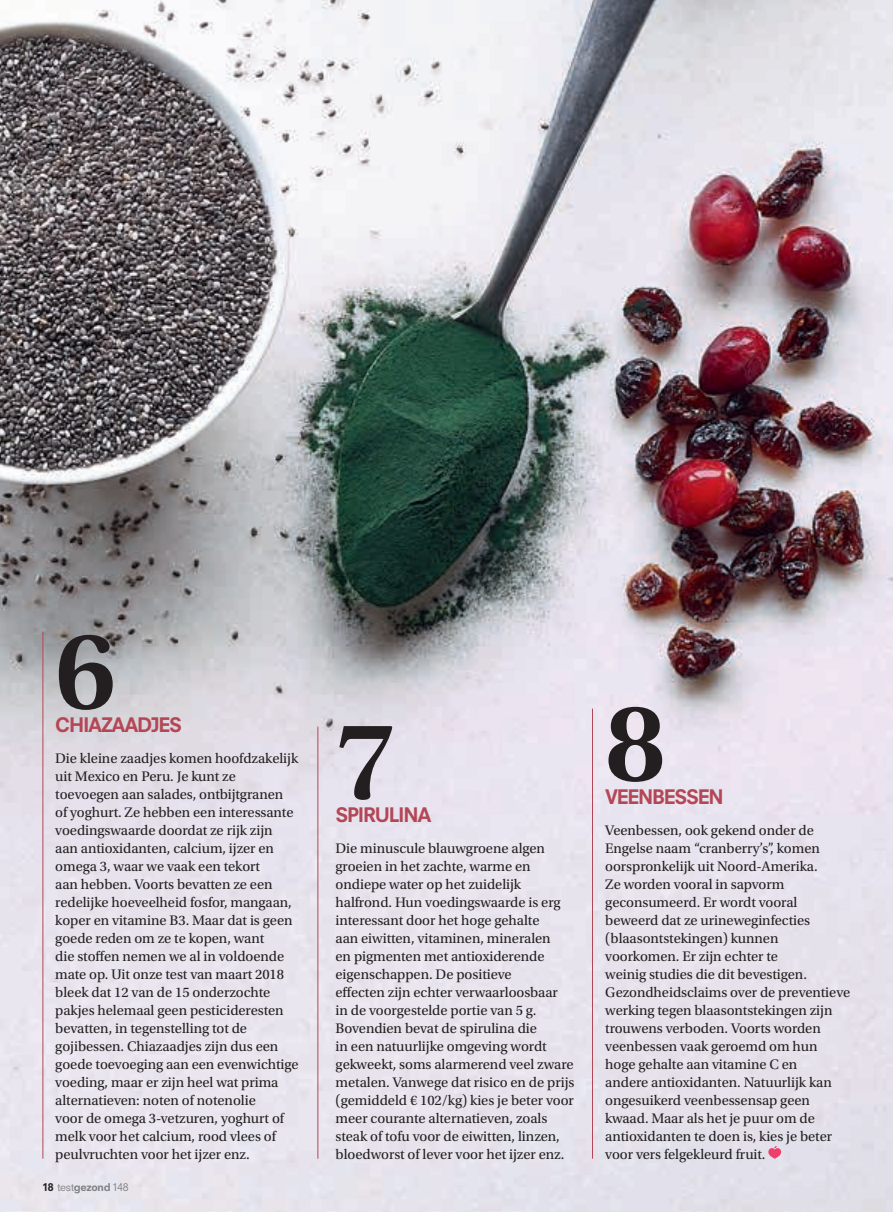
<style>
.page{position:relative;width:893px;height:1212px;background:#fff}
.page>*{position:absolute;margin:0;border:0;box-sizing:border-box;transform-origin:0 0}
._10Q_Number{font:600 115.5px "Utopia Std";color:#231f20}
.FLA_Header{font:800 19.5px "Neuzeit SLT Std";letter-spacing:-.065em;color:#b44756}
.ART_Body{font:14.55px/18px "Utopia Std";letter-spacing:-.005em;color:#231f20}
.t1{font:10.5px "Neuzeit SLT Std";letter-spacing:-.025em;color:#808285}
.s1{font-weight:800;color:#231f20}
.s2{font-weight:800}
</style>
<div class="page">
<img style="left:0;top:0;width:893px;height:1212px">
<hr style="left:592px;top:709px;width:1px;height:450px;background:#b44756">
<hr style="left:43px;top:631px;width:1px;height:528px;background:#b44756">
<hr style="left:317px;top:727px;width:1px;height:432px;background:#b44756">
<svg style="left:768px;top:1146px;width:13px;height:13px"></svg>
<p class="_10Q_Number" style="left:55px;top:606px;width:62px">6</p>
<p class="FLA_Header" style="left:55px;top:713px;width:128px">CHIAZAADJES</p>
<p class="ART_Body" style="left:55px;top:749px;width:245px">Die kleine zaadjes komen hoofdzakelijk uit Mexico en Peru. Je kunt ze toevoegen aan salades, ontbijtgranen of yoghurt. Ze hebben een interessante voedingswaarde doordat ze rijk zijn aan antioxidanten, calcium, ijzer en omega 3, waar we vaak een tekort<br>aan hebben. Voorts bevatten ze een redelijke hoeveelheid fosfor, mangaan, koper en vitamine B3. Maar dat is geen goede reden om ze te kopen, want<br>die stoffen nemen we al in voldoende mate op. Uit onze test van maart 2018 bleek dat 12 van de 15 onderzochte pakjes helemaal geen pesticideresten bevatten, in tegenstelling tot de gojibessen. Chiazaadjes zijn dus een goede toevoeging aan een evenwichtige voeding, maar er zijn heel wat prima alternatieven: noten of notenolie<br>voor de omega 3-vetzuren, yoghurt of melk voor het calcium, rood vlees of peulvruchten voor het ijzer enz.</p>
<p class="t1" style="left:43px;top:1180px;width:88px"><span class="s1">18</span> test<span class="s2">gezond</span> 148</p>
<p class="_10Q_Number" style="left:336px;top:696px;width:62px">7</p>
<p class="FLA_Header" style="left:336px;top:803px;width:97px">SPIRULINA</p>
<p class="ART_Body" style="left:336px;top:839px;width:240px">Die minuscule blauwgroene algen groeien in het zachte, warme en ondiepe water op het zuidelijk halfrond. Hun voedingswaarde is erg interessant door het hoge gehalte<br>aan eiwitten, vitaminen, mineralen<br>en pigmenten met antioxiderende eigenschappen. De positieve<br>effecten zijn echter verwaarloosbaar<br>in de voorgestelde portie van 5 g.<br>Bovendien bevat de spirulina die<br>in een natuurlijke omgeving wordt gekweekt, soms alarmerend veel zware metalen. Vanwege dat risico en de prijs (gemiddeld € 102/kg) kies je beter voor meer courante alternatieven, zoals steak of tofu voor de eiwitten, linzen, bloedworst of lever voor het ijzer enz.</p>
<p class="_10Q_Number" style="left:605px;top:678px;width:62px">8</p>
<p class="FLA_Header" style="left:605px;top:785px;width:120px">VEENBESSEN</p>
<p class="ART_Body" style="left:605px;top:821px;width:246px">Veenbessen, ook gekend onder de Engelse naam “cranberry’s”, komen oorspronkelijk uit Noord-Amerika.<br>Ze worden vooral in sapvorm geconsumeerd. Er wordt vooral beweerd dat ze urineweginfecties (blaasontstekingen) kunnen voorkomen. Er zijn echter te<br>weinig studies die dit bevestigen.<br>Gezondheidsclaims over de preventieve werking tegen blaasontstekingen zijn trouwens verboden. Voorts worden veenbessen vaak geroemd om hun hoge gehalte aan vitamine C en<br>andere antioxidanten. Natuurlijk kan ongesuikerd veenbessensap geen kwaad. Maar als het je puur om de antioxidanten te doen is, kies je beter voor vers felgekleurd fruit.</p>
</div>
